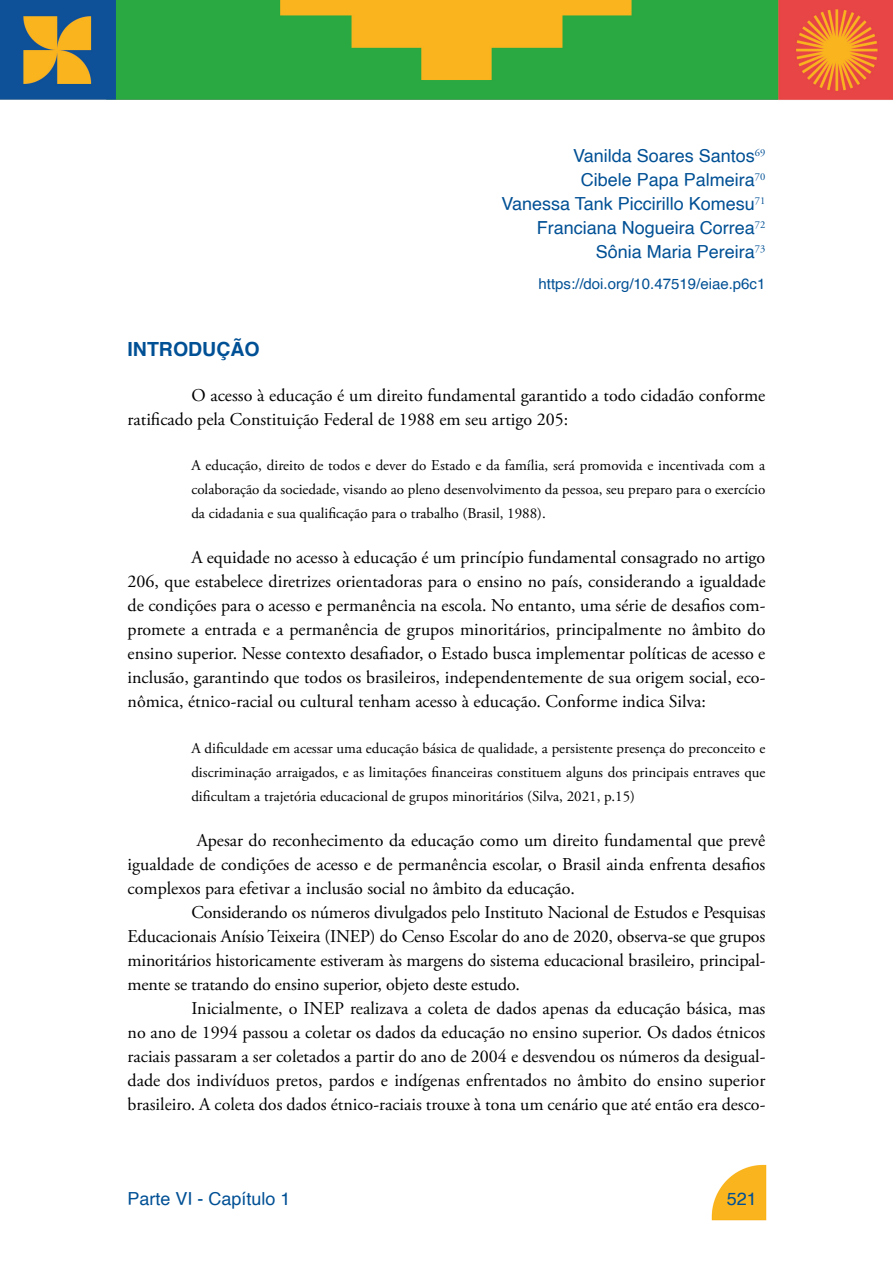
<style>
.page{position:relative;width:893px;height:1263px;background:#fff}
.page>*{position:absolute;margin:0;border:0;box-sizing:border-box;transform-origin:0 0}
.t1{font:700 19.5px "Helvetica";color:#005095}
.t2{font:18px/24px "Adobe Garamond Pro";color:#000;text-align:justify}
.t3{font:18px/24px "Helvetica";color:#005095;text-align:right}
.t4{font:15px/24px "Adobe Garamond Pro";color:#000;text-align:justify}
.t5{font:15px "Helvetica";color:#005095}
</style>
<div class="page">
<img style="left:711px;top:1164px;width:56px;height:57px">
<img style="left:0;top:0;width:893px;height:100px">
<p class="t3" style="left:501px;top:145px;width:265px">Vanilda Soares Santos<sup>69<br></sup>Cibele Papa Palmeira<sup>70<br></sup>Vanessa Tank Piccirillo Komesu<sup>71<br></sup>Franciana Nogueira Correa<sup>72<br></sup>Sônia Maria Pereira<sup>73</sup></p>
<p class="t5" style="left:539px;top:272px;width:228px">https://doi.org/10.47519/eiae.p6c1</p>
<p class="t1" style="left:128px;top:333px;width:134px">INTRODUÇÃO</p>
<p class="t2" style="left:128px;top:384px;width:639px;text-indent:64px">O acesso à educação é um direito fundamental garantido a todo cidadão conforme ratificado pela Constituição Federal de 1988 em seu artigo 205:</p>
<p class="t4" style="left:191px;top:454px;width:575px">A educação, direito de todos e dever do Estado e da família, será promovida e incentivada com a colaboração da sociedade, visando ao pleno desenvolvimento da pessoa, seu preparo para o exercício da cidadania e sua qualificação para o trabalho (Brasil, 1988).</p>
<p class="t2" style="left:128px;top:546px;width:639px;text-indent:64px">A equidade no acesso à educação é um princípio fundamental consagrado no artigo 206, que estabelece diretrizes orientadoras para o ensino no país, considerando a igualdade de condições para o acesso e permanência na escola. No entanto, uma série de desafios com&shy;promete a entrada e a permanência de grupos minoritários, principalmente no âmbito do ensino superior. Nesse contexto desafiador, o Estado busca implementar políticas de acesso e inclusão, garantindo que todos os brasileiros, independentemente de sua origem social, eco&shy;nômica, étnico-racial ou cultural tenham acesso à educação. Conforme indica Silva:</p>
<p class="t4" style="left:191px;top:736px;width:576px">A dificuldade em acessar uma educação básica de qualidade, a persistente presença do preconceito e discriminação arraigados, e as limitações financeiras constituem alguns dos principais entraves que dificultam a trajetória educacional de grupos minoritários (Silva, 2021, p.15)</p>
<p class="t2" style="left:128px;top:829px;width:639px;text-indent:69px">Apesar do reconhecimento da educação como um direito fundamental que prevê igualdade de condições de acesso e de permanência escolar, o Brasil ainda enfrenta desafios complexos para efetivar a inclusão social no âmbito da educação.</p>
<p class="t2" style="left:128px;top:901px;width:639px;text-indent:64px">Considerando os números divulgados pelo Instituto Nacional de Estudos e Pesquisas Educacionais Anísio Teixeira (INEP) do Censo Escolar do ano de 2020, observa-se que grupos minoritários historicamente estiveram às margens do sistema educacional brasileiro, principal&shy;mente se tratando do ensino superior, objeto deste estudo.</p>
<p class="t2" style="left:128px;top:997px;width:639px;text-indent:64px">Inicialmente, o INEP realizava a coleta de dados apenas da educação básica, mas no ano de 1994 passou a coletar os dados da educação no ensino superior. Os dados étnicos raciais passaram a ser coletados a partir do ano de 2004 e desvendou os números da desigual&shy;dade dos indivíduos pretos, pardos e indígenas enfrentados no âmbito do ensino superior brasileiro. A coleta dos dados étnico-raciais trouxe à tona um cenário que até então era desco-</p>
<p class="t3" style="left:128px;top:1187px;width:165px">Parte VI - Capítulo 1</p>
<p class="t3" style="left:727px;top:1187px;width:32px">521</p>
</div>
